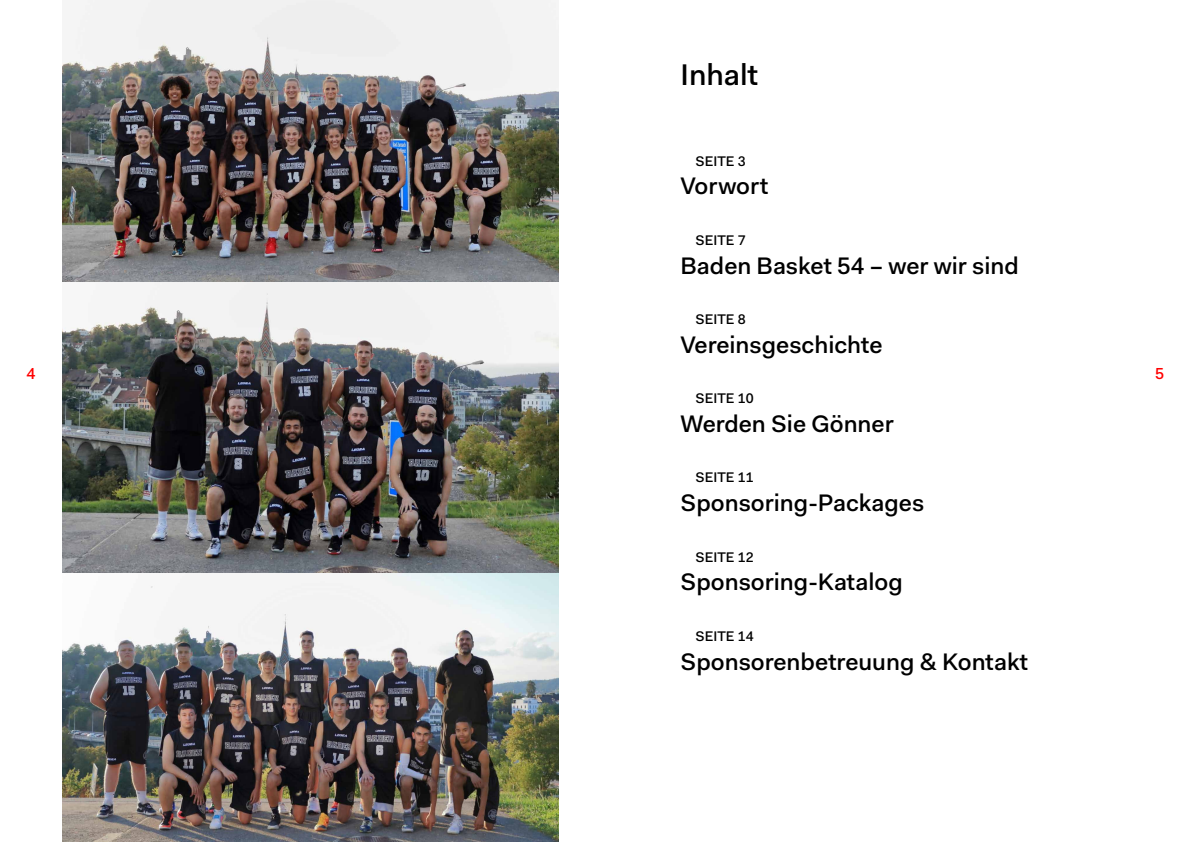
<style>
.page{position:relative;width:1191px;height:842px;background:#fff}
.page>*{position:absolute;margin:0;border:0;box-sizing:border-box;transform-origin:0 0}
.t1{font:500 30px "Fakt Pro";color:#000}
.t2{font:500 24px "Fakt Pro";color:#000}
.t3{font:500 16px "Fakt Pro";color:#f00}
.t4{font:500 14px "Fakt Pro";color:#000}
</style>
<div class="page">
<img style="left:62px;top:573px;width:496px;height:269px">
<img style="left:62px;top:281px;width:496px;height:292px">
<img style="left:62px;top:0;width:496px;height:281px">
<p class="t1" style="left:680px;top:54px;width:79px">Inhalt</p>
<p class="t4" style="left:695px;top:151px;width:52px">SEITE 3</p>
<p class="t2" style="left:680px;top:170px;width:89px">Vorwort</p>
<p class="t4" style="left:695px;top:231px;width:52px">SEITE 7</p>
<p class="t2" style="left:680px;top:249px;width:340px">Baden Basket 54 – wer wir sind</p>
<p class="t4" style="left:695px;top:310px;width:52px">SEITE 8</p>
<p class="t2" style="left:680px;top:329px;width:203px">Vereinsgeschichte</p>
<p class="t4" style="left:695px;top:389px;width:60px">SEITE 10</p>
<p class="t2" style="left:680px;top:408px;width:215px">Werden Sie Gönner</p>
<p class="t3" style="left:27px;top:363px;width:11px">4</p>
<p class="t3" style="left:1155px;top:363px;width:11px">5</p>
<p class="t4" style="left:695px;top:468px;width:60px">SEITE 11</p>
<p class="t2" style="left:680px;top:487px;width:245px">Sponsoring-Packages</p>
<p class="t4" style="left:695px;top:547px;width:60px">SEITE 12</p>
<p class="t2" style="left:680px;top:566px;width:224px">Sponsoring-Katalog</p>
<p class="t4" style="left:695px;top:627px;width:60px">SEITE 14</p>
<p class="t2" style="left:680px;top:645px;width:349px">Sponsorenbetreuung &amp; Kontakt</p>
</div>
